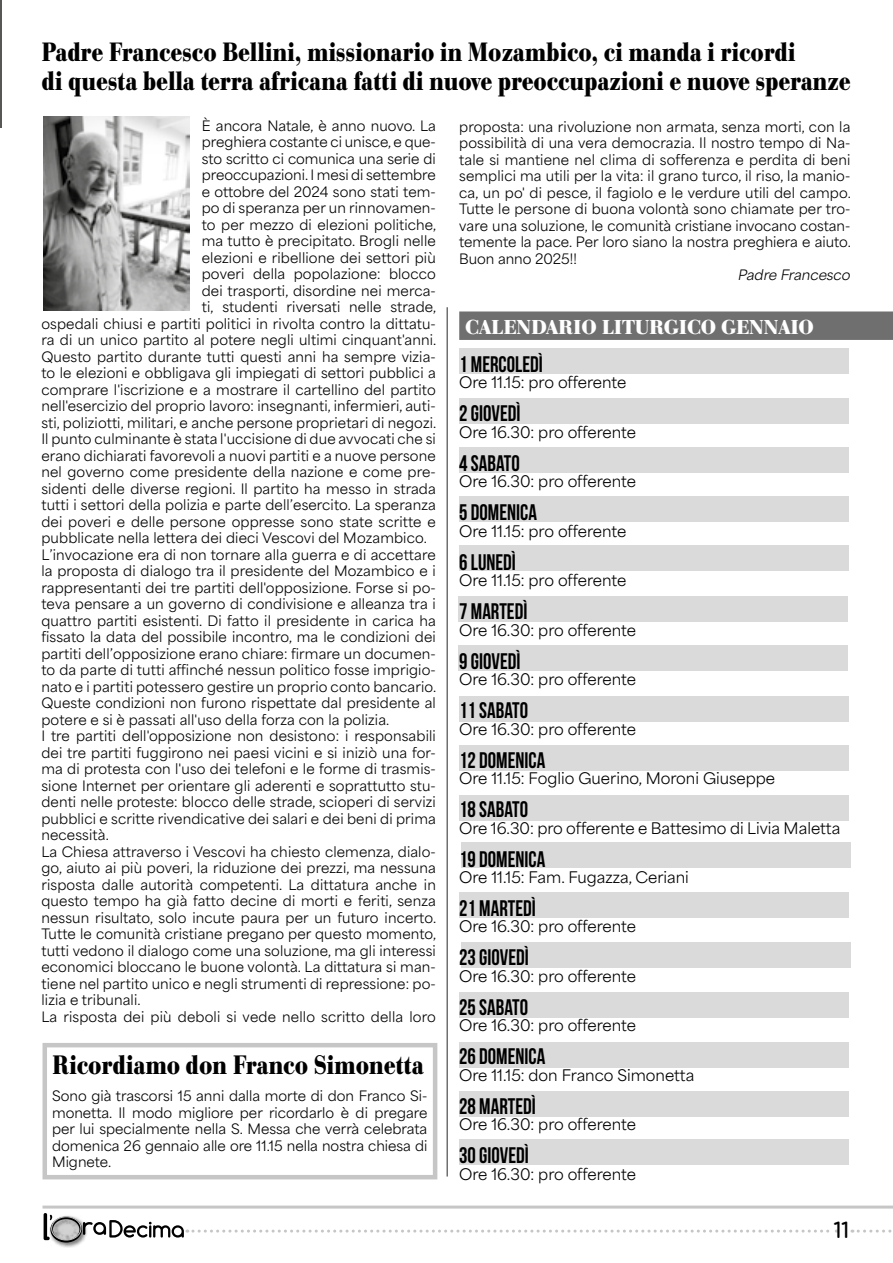
<style>
.page{position:relative;width:893px;height:1263px;background:#fff}
.page>*{position:absolute;margin:0;border:0;box-sizing:border-box;transform-origin:0 0}
.t1{font:700 27.75px "Bauer Bod T";letter-spacing:-.01em;color:#000;scale:.85 1}
.t2{font:700 27.6px "Bauer Bod T";letter-spacing:-.01em;color:#000;scale:.85 1}
.t3{font:700 22.5px "Bebas Neue";color:#000;scale:.94 1}
.t4{font:700 21.15px "Comfortaa";color:#000}
.t5{font:700 21px "Bauer Bod T";letter-spacing:-.01em;color:#fff}
.t6{font:15px "Area Normal";color:#000}
.t7{font:13.5px/16.5px "Area Normal";letter-spacing:.01em;color:#000;text-align:justify}
.t8{font:italic 13.5px "Area Normal";color:#000}
</style>
<div class="page">
<div style="left:49px;top:1215px;width:39px;height:33px;background:#000;opacity:.75"></div>
<img style="left:52px;top:1218px;width:29px;height:23px">
<div style="left:50px;top:1216px;width:32px;height:26px;border:3px solid #000;border-radius:50%"></div>
<div style="left:52px;top:1217px;width:29px;height:23px;border:1px solid #c6c6c6;border-radius:50%"></div>
<svg style="left:44px;top:1213px;width:8px;height:27px"></svg>
<svg style="left:83px;top:1220px;width:754px;height:17px"></svg>
<hr style="left:43px;top:1205px;width:850px;height:3px;background:#c6c6c6">
<svg style="left:852px;top:1229px;width:40px;height:3px"></svg>
<div style="left:459px;top:398px;width:390px;height:26px;background:#dadada"></div>
<svg style="left:459px;top:311px;width:434px;height:29px;background:#727171"></svg>
<hr style="left:0;top:0;width:1px;height:127px;background:#575756">
<div style="left:459px;top:348px;width:390px;height:26px;background:#dadada"></div>
<hr style="left:446px;top:307px;width:2px;height:869px;background:#706f6f">
<div style="left:459px;top:447px;width:390px;height:26px;background:#dadada"></div>
<div style="left:459px;top:496px;width:390px;height:26px;background:#dadada"></div>
<div style="left:459px;top:546px;width:390px;height:25px;background:#dadada"></div>
<div style="left:458px;top:596px;width:389px;height:26px;background:#dadada"></div>
<div style="left:458px;top:645px;width:389px;height:25px;background:#dadada"></div>
<div style="left:459px;top:696px;width:390px;height:25px;background:#dadada"></div>
<div style="left:459px;top:745px;width:390px;height:26px;background:#dadada"></div>
<div style="left:459px;top:795px;width:390px;height:25px;background:#dadada"></div>
<div style="left:461px;top:843px;width:389px;height:25px;background:#dadada"></div>
<div style="left:459px;top:893px;width:390px;height:25px;background:#dadada"></div>
<div style="left:461px;top:943px;width:389px;height:25px;background:#dadada"></div>
<div style="left:459px;top:992px;width:390px;height:25px;background:#dadada"></div>
<div style="left:459px;top:1042px;width:390px;height:25px;background:#dadada"></div>
<div style="left:459px;top:1091px;width:390px;height:26px;background:#dadada"></div>
<div style="left:459px;top:1140px;width:390px;height:25px;background:#dadada"></div>
<img style="left:44px;top:117px;width:145px;height:194px">
<div style="left:43px;top:1043px;width:394px;height:136px;border:4px solid #c6c6c6"></div>
<p class="t2" style="left:41px;top:36px;width:889px">Padre Francesco Bellini, missionario in Mozambico, ci manda i ricordi</p>
<p class="t2" style="left:41px;top:65px;width:954px">di questa bella terra africana fatti di nuove preoccupazioni e nuove speranze</p>
<p class="t7" style="left:459px;top:117px;width:393px">proposta: una rivoluzione non armata, senza morti, con la possibilità di una vera democrazia. Il nostro tempo di Na&shy;tale si mantiene nel clima di sofferenza e perdita di beni semplici ma utili per la vita: il grano turco, il riso, la manio&shy;ca, un po' di pesce, il fagiolo e le verdure utili del campo.<br>Tutte le persone di buona volontà sono chiamate per tro&shy;vare una soluzione, le comunità cristiane invocano costan&shy;temente la pace. Per loro siano la nostra preghiera e aiuto.<br>Buon anno 2025!!</p>
<p class="t8" style="left:738px;top:263px;width:114px">Padre Francesco</p>
<p class="t7" style="left:41px;top:116px;width:396px;text-align:right">È ancora Natale, è anno nuovo. La<br>preghiera costante ci unisce, e que-<br>sto scritto ci comunica una serie di<br>preoccupazioni. I mesi di settembre<br>e ottobre del 2024 sono stati tem-<br>po di speranza per un rinnovamen-<br>to per mezzo di elezioni politiche,<br>ma tutto è precipitato. Brogli nelle<br>elezioni e ribellione dei settori più<br>poveri della popolazione: blocco<br>dei trasporti, disordine nei merca-<br>ti, studenti riversati nelle strade,<br>ospedali chiusi e partiti politici in rivolta contro la dittatu&shy;ra di un unico partito al potere negli ultimi cinquant'anni.<br>Questo partito durante tutti questi anni ha sempre vizia&shy;to le elezioni e obbligava gli impiegati di settori pubblici a comprare l'iscrizione e a mostrare il cartellino del partito nell'esercizio del proprio lavoro: insegnanti, infermieri, auti&shy;sti, poliziotti, militari, e anche persone proprietari di negozi.</p>
<p class="t7" style="left:41px;top:429px;width:396px">Il punto culminante è stata l'uccisione di due avvocati che si erano dichiarati favorevoli a nuovi partiti e a nuove persone nel governo come presidente della nazione e come pre&shy;sidenti delle diverse regioni. Il partito ha messo in strada tutti i settori della polizia e parte dell’esercito. La speranza dei poveri e delle persone oppresse sono state scritte e pubblicate nella lettera dei dieci Vescovi del Mozambico.</p>
<p class="t7" style="left:41px;top:545px;width:396px">L’invocazione era di non tornare alla guerra e di accettare la proposta di dialogo tra il presidente del Mozambico e i rappresentanti dei tre partiti dell'opposizione. Forse si po&shy;teva pensare a un governo di condivisione e alleanza tra i quattro partiti esistenti. Di fatto il presidente in carica ha fissato la data del possibile incontro, ma le condizioni dei partiti dell’opposizione erano chiare: firmare un documen&shy;to da parte di tutti affinché nessun politico fosse imprigio&shy;nato e i partiti potessero gestire un proprio conto bancario.<br>Queste condizioni non furono rispettate dal presidente al potere e si è passati all'uso della forza con la polizia.</p>
<p class="t7" style="left:41px;top:726px;width:396px">I tre partiti dell'opposizione non desistono: i responsabili dei tre partiti fuggirono nei paesi vicini e si iniziò una for&shy;ma di protesta con l'uso dei telefoni e le forme di trasmis&shy;sione Internet per orientare gli aderenti e soprattutto stu&shy;denti nelle proteste: blocco delle strade, scioperi di servizi pubblici e scritte rivendicative dei salari e dei beni di prima necessità.</p>
<p class="t7" style="left:41px;top:842px;width:396px">La Chiesa attraverso i Vescovi ha chiesto clemenza, dialo&shy;go, aiuto ai più poveri, la riduzione dei prezzi, ma nessuna risposta dalle autorità competenti. La dittatura anche in questo tempo ha già fatto decine di morti e feriti, senza nessun risultato, solo incute paura per un futuro incerto.<br>Tutte le comunità cristiane pregano per questo momento, tutti vedono il dialogo come una soluzione, ma gli interessi economici bloccano le buone volontà. La dittatura si man&shy;tiene nel partito unico e negli strumenti di repressione: po&shy;lizia e tribunali.</p>
<p class="t7" style="left:41px;top:1007px;width:396px">La risposta dei più deboli si vede nello scritto della loro</p>
<p class="t5" style="left:465px;top:314px;width:350px">CALENDARIO LITURGICO GENNAIO</p>
<p class="t3" style="left:459px;top:351px;width:90px">1 MERCOLEDÌ</p>
<p class="t6" style="left:459px;top:369px;width:169px">Ore 11.15: pro offerente</p>
<p class="t3" style="left:459px;top:401px;width:67px">2 GIOVEDÌ</p>
<p class="t6" style="left:459px;top:419px;width:178px">Ore 16.30: pro offerente</p>
<p class="t3" style="left:459px;top:450px;width:66px">4 SABATO</p>
<p class="t6" style="left:459px;top:468px;width:178px">Ore 16.30: pro offerente</p>
<p class="t3" style="left:459px;top:500px;width:84px">5 DOMENICA</p>
<p class="t6" style="left:459px;top:518px;width:169px">Ore 11.15: pro offerente</p>
<p class="t3" style="left:459px;top:549px;width:62px">6 LUNEDÌ</p>
<p class="t6" style="left:459px;top:567px;width:169px">Ore 11.15: pro offerente</p>
<p class="t3" style="left:459px;top:599px;width:74px">7 MARTEDÌ</p>
<p class="t6" style="left:459px;top:617px;width:178px">Ore 16.30: pro offerente</p>
<p class="t3" style="left:459px;top:648px;width:67px">9 GIOVEDÌ</p>
<p class="t6" style="left:459px;top:666px;width:178px">Ore 16.30: pro offerente</p>
<p class="t3" style="left:459px;top:698px;width:75px">11 SABATO</p>
<p class="t6" style="left:459px;top:716px;width:178px">Ore 16.30: pro offerente</p>
<p class="t3" style="left:459px;top:747px;width:93px">12 DOMENICA</p>
<p class="t6" style="left:459px;top:765px;width:317px">Ore 11.15: Foglio Guerino, Moroni Giuseppe</p>
<p class="t3" style="left:459px;top:797px;width:75px">18 SABATO</p>
<p class="t6" style="left:459px;top:815px;width:382px">Ore 16.30: pro offerente e Battesimo di Livia Maletta</p>
<p class="t3" style="left:459px;top:846px;width:93px">19 DOMENICA</p>
<p class="t6" style="left:459px;top:864px;width:231px">Ore 11.15: Fam. Fugazza, Ceriani</p>
<p class="t3" style="left:459px;top:896px;width:83px">21 MARTEDÌ</p>
<p class="t6" style="left:459px;top:913px;width:178px">Ore 16.30: pro offerente</p>
<p class="t3" style="left:459px;top:945px;width:76px">23 GIOVEDÌ</p>
<p class="t6" style="left:459px;top:963px;width:178px">Ore 16.30: pro offerente</p>
<p class="t3" style="left:459px;top:995px;width:75px">25 SABATO</p>
<p class="t6" style="left:459px;top:1012px;width:178px">Ore 16.30: pro offerente</p>
<p class="t3" style="left:459px;top:1044px;width:93px">26 DOMENICA</p>
<p class="t6" style="left:459px;top:1062px;width:237px">Ore 11.15: don Franco Simonetta</p>
<p class="t3" style="left:459px;top:1094px;width:83px">28 MARTEDÌ</p>
<p class="t6" style="left:459px;top:1111px;width:178px">Ore 16.30: pro offerente</p>
<p class="t3" style="left:459px;top:1143px;width:76px">30 GIOVEDÌ</p>
<p class="t6" style="left:459px;top:1160px;width:178px">Ore 16.30: pro offerente</p>
<p class="t1" style="left:52px;top:1049px;width:439px">Ricordiamo don Franco Simonetta</p>
<p class="t7" style="left:52px;top:1086px;width:377px">Sono già trascorsi 15 anni dalla morte di don Franco Si&shy;monetta. Il modo migliore per ricordarlo è di pregare per lui specialmente nella S. Messa che verrà celebrata domenica 26 gennaio alle ore 11.15 nella nostra chiesa di Mignete.</p>
<h3 class="t4" style="left:833px;top:1211px;width:17px">11</h3>
</div>
